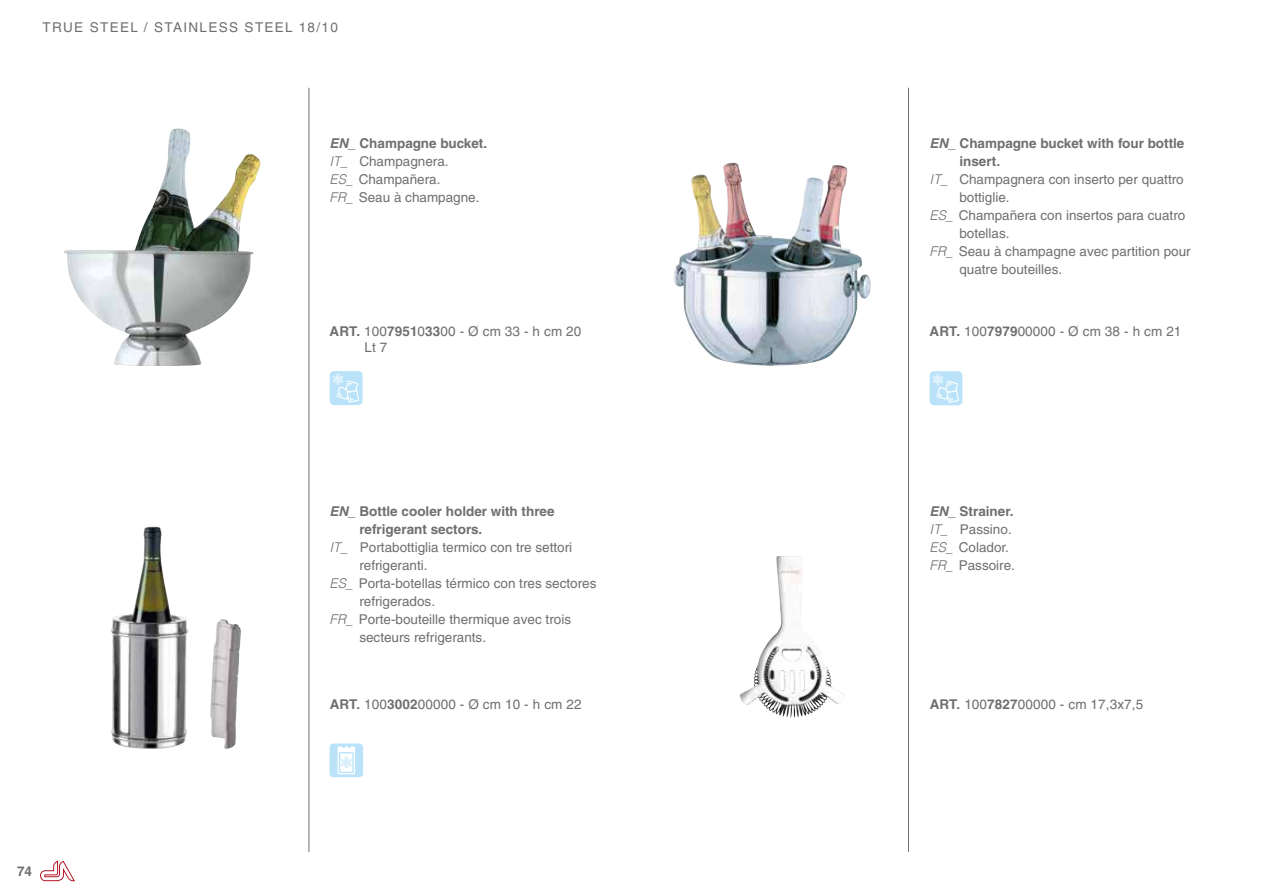
<style>
.page{position:relative;width:1263px;height:893px;background:#fff}
.page>*{position:absolute;margin:0;border:0;box-sizing:border-box;transform-origin:0 0}
.t1{font:13.5px/18px "Helvetica";color:#706f6f}
.t2{font:700 13.5px "Helvetica";color:#706f6f}
.t3{font:13.5px "Helvetica";letter-spacing:.1em;color:#706f6f}
.s1{font-weight:700;font-style:italic}
.s2{font-weight:700}
.s3{font-weight:300;font-style:italic}
.s4{font-style:italic}
</style>
<div class="page">
<svg style="left:40px;top:861px;width:35px;height:20px"></svg>
<div style="left:330px;top:371px;width:33px;height:34px;background:#bae3fa;border-radius:4px"></div>
<svg style="left:333px;top:373px;width:26px;height:30px"></svg>
<img style="left:64px;top:128px;width:197px;height:238px">
<div style="left:929px;top:371px;width:33px;height:34px;background:#bae3fa;border-radius:4px"></div>
<svg style="left:933px;top:374px;width:26px;height:29px"></svg>
<img style="left:673px;top:163px;width:198px;height:203px">
<img style="left:111px;top:527px;width:77px;height:222px">
<img style="left:210px;top:619px;width:31px;height:130px">
<img style="left:740px;top:556px;width:105px;height:162px">
<div style="left:330px;top:743px;width:33px;height:34px;background:#bae3fa;border-radius:4px"></div>
<svg style="left:338px;top:746px;width:17px;height:28px"></svg>
<hr style="left:908px;top:88px;width:1px;height:764px;background:#706f6f">
<hr style="left:309px;top:88px;width:1px;height:764px;background:#706f6f">
<p class="t3" style="left:43px;top:19px;width:297px">TRUE STEEL / STAINLESS STEEL 18/10</p>
<p class="t1" style="left:330px;top:134px;width:159px"><span class="s1">EN_</span> <span class="s2">Champagne bucket.<br></span><span class="s3">IT_</span> Champagnera.<br><span class="s3">ES_</span> Champañera.<br><span class="s3">FR_</span> Seau à champagne.</p>
<p class="t2" style="left:929px;top:135px;width:256px"><span class="s4">EN_</span> Champagne bucket with four bottle</p>
<p class="t2" style="left:959px;top:153px;width:42px">insert.</p>
<p class="t1" style="left:929px;top:170px;width:256px"><span class="s3">IT_</span> Champagnera con inserto per quattro</p>
<p class="t1" style="left:959px;top:188px;width:52px">bottiglie.</p>
<p class="t1" style="left:929px;top:206px;width:257px"><span class="s3">ES_</span> Champañera con insertos para cuatro</p>
<p class="t1" style="left:959px;top:224px;width:52px">botellas.</p>
<p class="t1" style="left:929px;top:242px;width:263px"><span class="s3">FR_</span> Seau à champagne avec partition pour</p>
<p class="t1" style="left:959px;top:260px;width:104px">quatre bouteilles.</p>
<p class="t1" style="left:365px;top:323px;width:218px;line-height:16.5px;text-indent:-35px"><span class="s2">ART.</span> 100<span class="s2">7951</span>0<span class="s2">33</span>00 - Ø cm 33 - h cm 20<br>Lt 7</p>
<p class="t1" style="left:929px;top:322px;width:253px"><span class="s2">ART.</span> 100<span class="s2">7979</span>00000 - Ø cm 38 - h cm 21</p>
<p class="t2" style="left:330px;top:503px;width:227px"><span class="s4">EN_</span> Bottle cooler holder with three</p>
<p class="t2" style="left:359px;top:521px;width:124px">refrigerant sectors.</p>
<p class="t1" style="left:330px;top:539px;width:244px"><span class="s3">IT_</span> Portabottiglia termico con tre settori</p>
<p class="t1" style="left:359px;top:557px;width:70px">refrigeranti.</p>
<p class="t1" style="left:330px;top:575px;width:268px"><span class="s3">ES_</span> Porta-botellas térmico con tres sectores</p>
<p class="t1" style="left:359px;top:593px;width:77px">refrigerados.</p>
<p class="t1" style="left:330px;top:611px;width:243px"><span class="s3">FR_</span> Porte-bouteille thermique avec trois</p>
<p class="t1" style="left:359px;top:629px;width:128px">secteurs refrigerants.</p>
<p class="t1" style="left:330px;top:695px;width:253px"><span class="s2">ART.</span> 100<span class="s2">3002</span>00000 - Ø cm 10 - h cm 22</p>
<p class="t1" style="left:929px;top:503px;width:87px"><span class="s1">EN_</span> <span class="s2">Strainer.<br></span><span class="s3">IT_</span> Passino.<br><span class="s3">ES_</span> Colador.<br><span class="s3">FR_</span> Passoire.</p>
<p class="t1" style="left:930px;top:695px;width:215px"><span class="s2">ART.</span> 100<span class="s2">7827</span>00000 - cm 17,3x7,5</p>
<p class="t2" style="left:17px;top:863px;width:17px">74</p>
</div>
